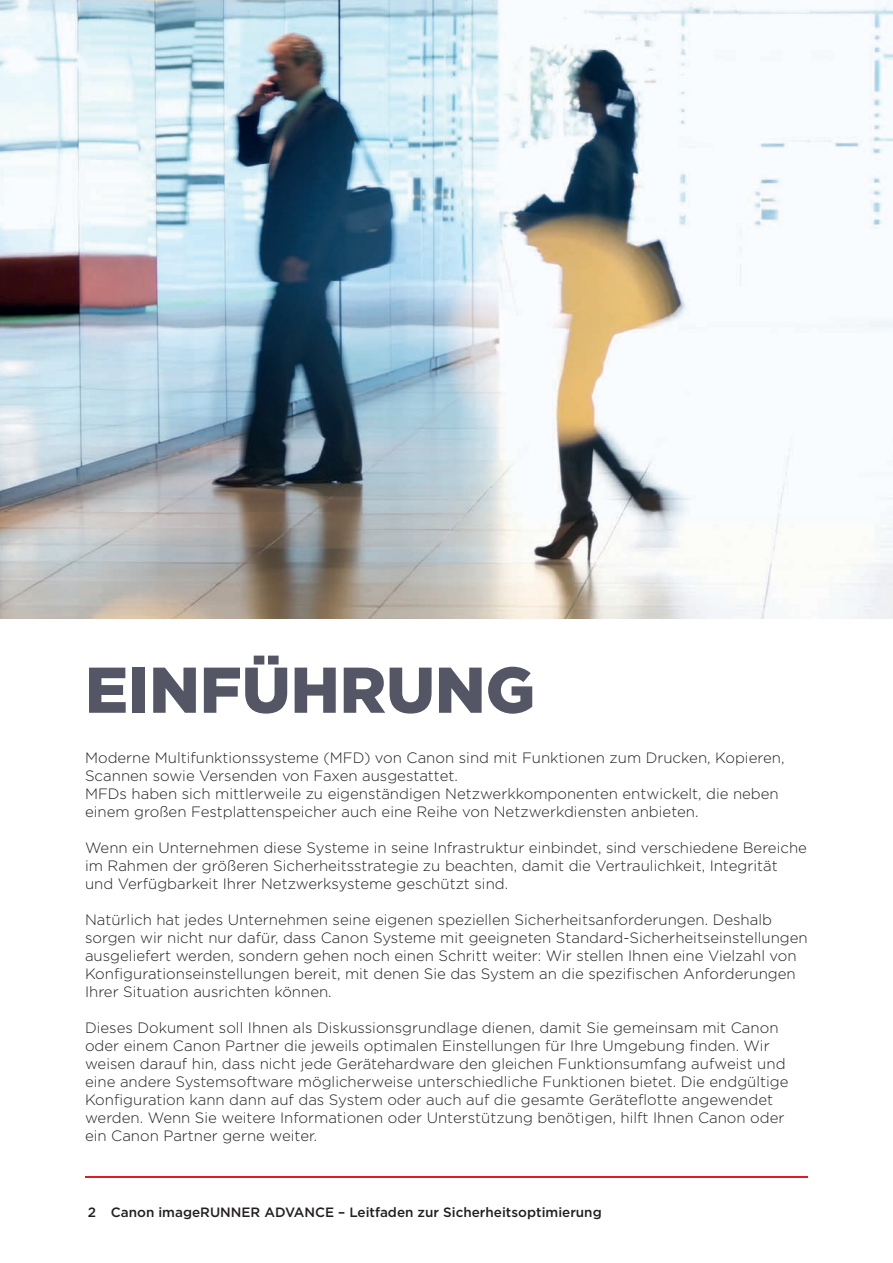
<style>
.page{position:relative;width:893px;height:1263px;background:#fff}
.page>*{position:absolute;margin:0;border:0;box-sizing:border-box;transform-origin:0 0}
.t1{font:900 64.5px "Gotham";color:#555665}
.t2{font:300 15px/18px "Gotham";color:#231f20}
.t3{font:500 13.5px "Gotham";color:#231f20}
</style>
<div class="page">
<hr style="left:85px;top:1176px;width:723px;height:2px;background:#e21a21">
<img style="left:0;top:0;width:893px;height:619px">
<p class="t1" style="left:85px;top:645px;width:452px">EINFÜHRUNG</p>
<p class="t2" style="left:85px;top:748px;width:701px">Moderne Multifunktionssysteme (MFD) von Canon sind mit Funktionen zum Drucken, Kopieren,<br>Scannen sowie Versenden von Faxen ausgestattet.</p>
<p class="t2" style="left:85px;top:784px;width:695px">MFDs haben sich mittlerweile zu eigenständigen Netzwerkkomponenten entwickelt, die neben einem großen Festplattenspeicher auch eine Reihe von Netzwerkdiensten anbieten.</p>
<p class="t2" style="left:85px;top:838px;width:723px">Wenn ein Unternehmen diese Systeme in seine Infrastruktur einbindet, sind verschiedene Bereiche im Rahmen der größeren Sicherheitsstrategie zu beachten, damit die Vertraulichkeit, Integrität und Verfügbarkeit Ihrer Netzwerksysteme geschützt sind.</p>
<p class="t2" style="left:85px;top:910px;width:724px">Natürlich hat jedes Unternehmen seine eigenen speziellen Sicherheitsanforderungen. Deshalb sorgen wir nicht nur dafür, dass Canon Systeme mit geeigneten Standard-Sicherheitseinstellungen ausgeliefert werden, sondern gehen noch einen Schritt weiter: Wir stellen Ihnen eine Vielzahl von Konfigurationseinstellungen bereit, mit denen Sie das System an die spezifischen Anforderungen Ihrer Situation ausrichten können.</p>
<p class="t2" style="left:85px;top:1018px;width:705px">Dieses Dokument soll Ihnen als Diskussionsgrundlage dienen, damit Sie gemeinsam mit Canon oder einem Canon Partner die jeweils optimalen Einstellungen für Ihre Umgebung finden. Wir weisen darauf hin, dass nicht jede Gerätehardware den gleichen Funktionsumfang aufweist und eine andere Systemsoftware möglicherweise unterschiedliche Funktionen bietet. Die endgültige Konfiguration kann dann auf das System oder auch auf die gesamte Geräteflotte angewendet werden. Wenn Sie weitere Informationen oder Unterstützung benötigen, hilft Ihnen Canon oder ein Canon Partner gerne weiter.</p>
<p class="t3" style="left:88px;top:1203px;width:10px">2</p>
<p class="t3" style="left:111px;top:1203px;width:492px">Canon imageRUNNER ADVANCE – Leitfaden zur Sicherheitsoptimierung</p>
</div>
